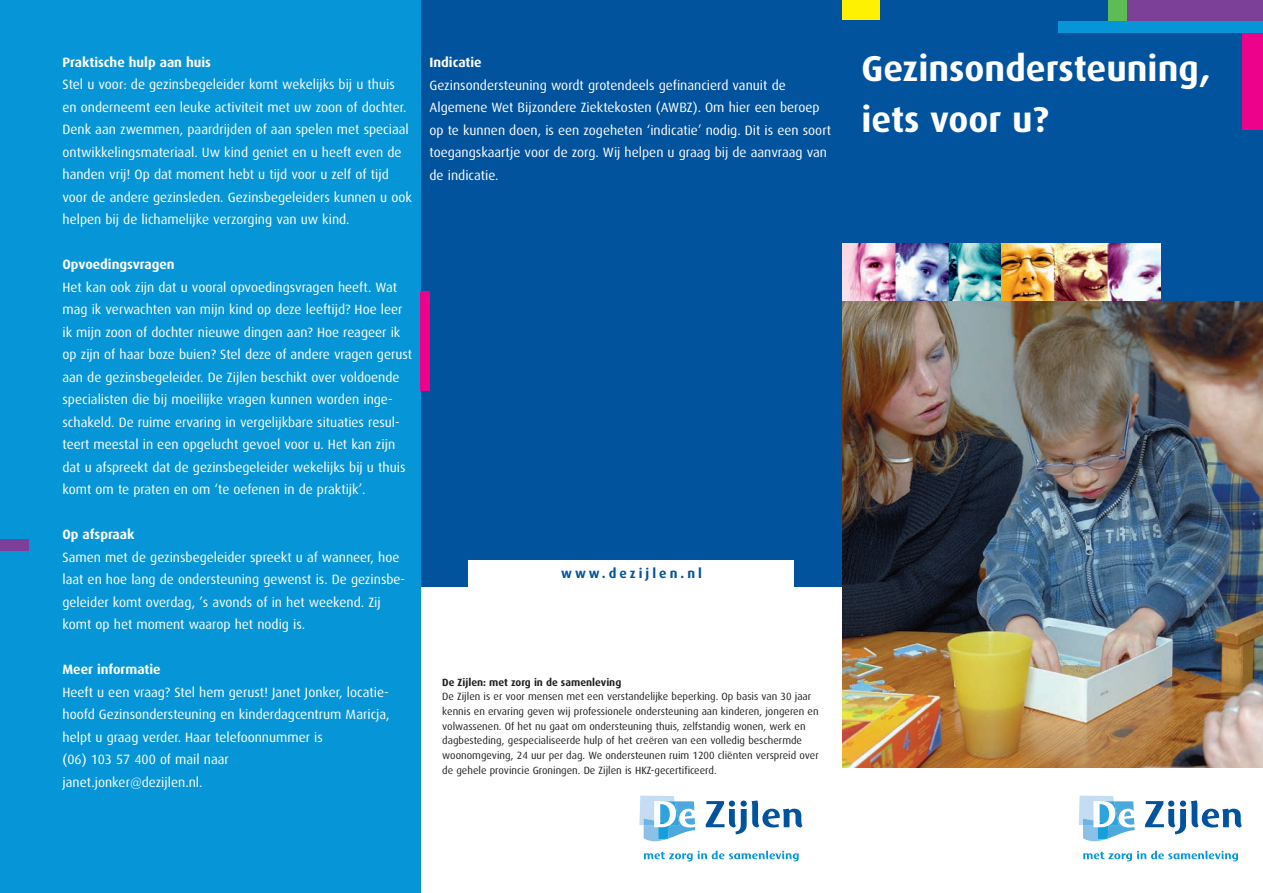
<style>
.page{position:relative;width:1263px;height:893px;background:#fff}
.page>*{position:absolute;margin:0;border:0;box-sizing:border-box;transform-origin:0 0}
.t1{font:700 36px/50.4px "Dax";color:#fff}
.t2{font:13.5px/22.5px "Dax";color:#fff}
.t3{font:700 13.5px "Dax";color:#fff}
.t4{font:700 13.5px "Dax";letter-spacing:.225em;color:#01539e}
.t5{font:10.5px/14.7px "Dax";color:#231f20}
.t6{font:700 10.5px "Dax";color:#231f20}
</style>
<div class="page">
<div style="left:0;top:0;width:421px;height:893px;background:#0696d7"></div>
<div style="left:421px;top:0;width:451px;height:586px;background:#01539e"></div>
<div style="left:843px;top:0;width:420px;height:302px;background:#01539e"></div>
<div style="left:1243px;top:30px;width:20px;height:100px;background:#ed028c"></div>
<div style="left:1126px;top:0;width:137px;height:23px;background:#7c4099"></div>
<div style="left:1109px;top:0;width:18px;height:24px;background:#5ebc55"></div>
<div style="left:842px;top:0;width:37px;height:19px;background:#fff101"></div>
<div style="left:1058px;top:22px;width:205px;height:11px;background:#0696d7"></div>
<img style="left:842px;top:243px;width:318px;height:59px">
<svg style="left:1079px;top:796px;width:56px;height:45px"></svg>
<svg style="left:1145px;top:800px;width:97px;height:34px"></svg>
<svg style="left:1083px;top:851px;width:155px;height:10px"></svg>
<svg style="left:639px;top:796px;width:57px;height:45px"></svg>
<svg style="left:706px;top:800px;width:96px;height:34px"></svg>
<svg style="left:644px;top:851px;width:155px;height:10px"></svg>
<div style="left:421px;top:291px;width:9px;height:100px;background:#ed028c"></div>
<div style="left:0;top:539px;width:28px;height:11px;background:#7c4099"></div>
<img style="left:842px;top:302px;width:421px;height:466px">
<div style="left:468px;top:560px;width:325px;height:39px;background:#fff"></div>
<p class="t3" style="left:63px;top:57px;width:150px">Praktische hulp aan huis</p>
<p class="t2" style="left:63px;top:75px;width:351px">Stel u voor: de gezinsbegeleider komt wekelijks bij u thuis en onderneemt een leuke activiteit met uw zoon of dochter.<br>Denk aan zwemmen, paardrijden of aan spelen met speciaal ontwikkelingsmateriaal. Uw kind geniet en u heeft even de handen vrij! Op dat moment hebt u tijd voor u zelf of tijd voor de andere gezinsleden. Gezinsbegeleiders kunnen u ook helpen bij de lichamelijke verzorging van uw kind.</p>
<p class="t3" style="left:63px;top:260px;width:114px">Opvoedingsvragen</p>
<p class="t2" style="left:63px;top:277px;width:351px">Het kan ook zijn dat u vooral opvoedingsvragen heeft. Wat mag ik verwachten van mijn kind op deze leeftijd? Hoe leer ik mijn zoon of dochter nieuwe dingen aan? Hoe reageer ik op zijn of haar boze buien? Stel deze of andere vragen gerust aan de gezinsbegeleider. De Zijlen beschikt over voldoende specialisten die bij moeilijke vragen kunnen worden inge&shy;schakeld. De ruime ervaring in vergelijkbare situaties resul&shy;teert meestal in een opgelucht gevoel voor u. Het kan zijn dat u afspreekt dat de gezinsbegeleider wekelijks bij u thuis komt om te praten en om ‘te oefenen in de praktijk’.</p>
<p class="t3" style="left:63px;top:530px;width:74px">Op afspraak</p>
<p class="t2" style="left:63px;top:547px;width:344px">Samen met de gezinsbegeleider spreekt u af wanneer, hoe laat en hoe lang de ondersteuning gewenst is. De gezinsbe&shy;geleider komt overdag, ’s avonds of in het weekend. Zij komt op het moment waarop het nodig is.</p>
<p class="t3" style="left:63px;top:665px;width:100px">Meer informatie</p>
<p class="t2" style="left:63px;top:682px;width:329px">Heeft u een vraag? Stel hem gerust! Janet Jonker, locatie&shy;hoofd Gezinsondersteuning en kinderdagcentrum Maricja, helpt u graag verder. Haar telefoonnummer is<br>(06) 103 57 400 of mail naar<br>janet.jonker@dezijlen.nl.</p>
<p class="t3" style="left:429px;top:58px;width:54px">Indicatie</p>
<p class="t2" style="left:429px;top:75px;width:403px">Gezinsondersteuning wordt grotendeels gefinancierd vanuit de Algemene Wet Bijzondere Ziektekosten (AWBZ). Om hier een beroep op te kunnen doen, is een zogeheten ‘indicatie’ nodig. Dit is een soort toegangskaartje voor de zorg. Wij helpen u graag bij de aanvraag van de indicatie.</p>
<p class="t4" style="left:561px;top:569px;width:142px">www.dezijlen.nl</p>
<p class="t6" style="left:442px;top:678px;width:181px">De Zijlen: met zorg in de samenleving</p>
<p class="t5" style="left:442px;top:690px;width:378px">De Zijlen is er voor mensen met een verstandelijke beperking. Op basis van 30 jaar kennis en ervaring geven wij professionele ondersteuning aan kinderen, jongeren en volwassenen. Of het nu gaat om ondersteuning thuis, zelfstandig wonen, werk en dagbesteding, gespecialiseerde hulp of het creëren van een volledig beschermde woonomgeving, 24 uur per dag. We ondersteunen ruim 1200 cliënten verspreid over de gehele provincie Groningen. De Zijlen is HKZ-gecertificeerd.</p>
<h1 class="t1" style="left:861px;top:48px;width:351px">Gezinsondersteuning, iets voor u?</h1>
</div>
